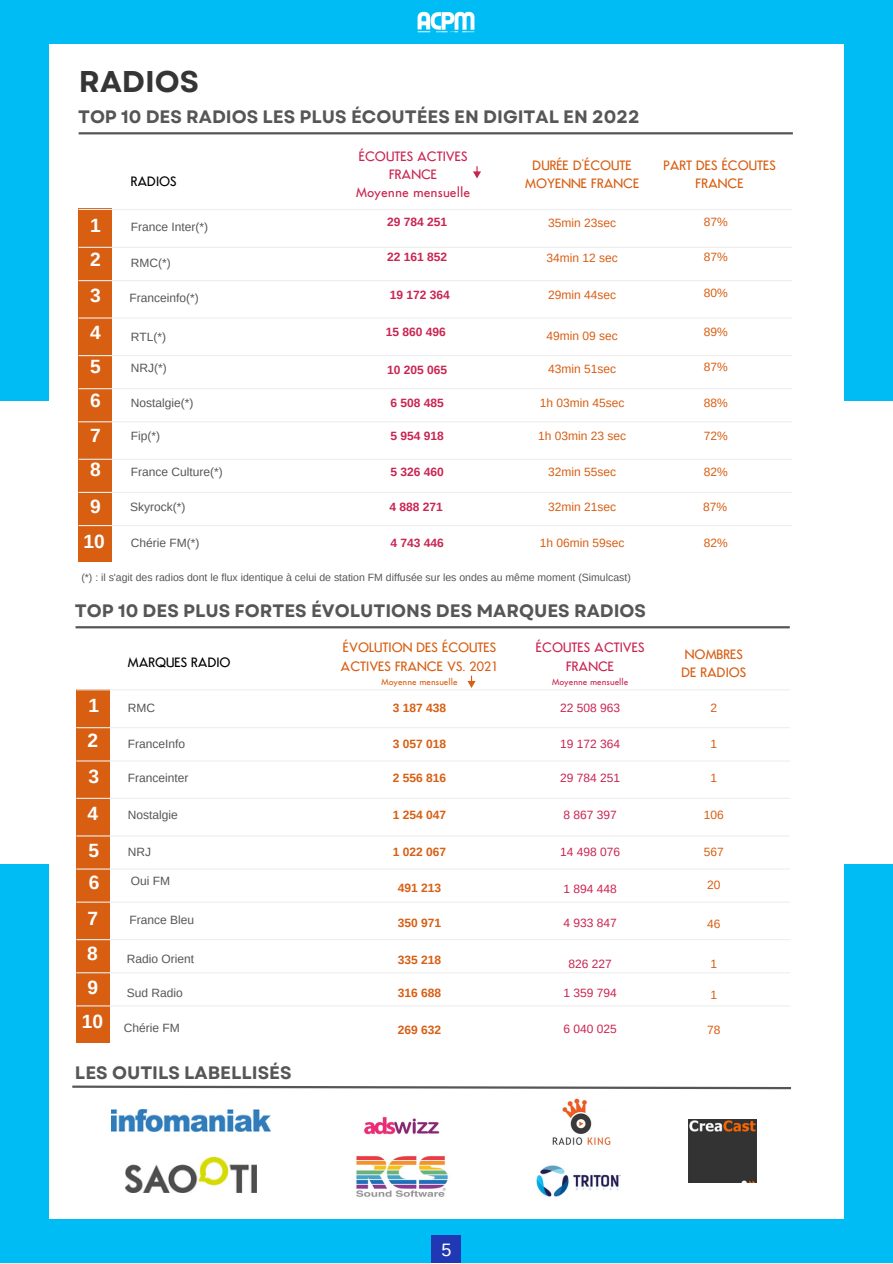
<style>
.page{position:relative;width:893px;height:1264px;background:#fff}
.page>*{position:absolute;margin:0;border:0;box-sizing:border-box;transform-origin:0 0}
.t1{font:700 30px "Garet";color:#353535}
.t2{font:700 19.2px/34.5px "Arimo";color:#fff}
.t3{font:700 18px "Garet";color:#565656}
.t4{font:18px "Arimo";color:#fff}
.t5{font:500 13.5px/18px "Semplicita";color:#d85e12}
.t6{font:500 13.5px/18px "Semplicita";color:#ca2451;text-align:center}
.t7{font:500 13.5px "Semplicita";color:#000}
.t8{font:12px "Arimo";color:#565656}
.t9{font:12px "Arimo";color:#d85e12}
.t10{font:700 12px "Arimo";color:#ca2451}
.t11{font:12px "Arimo";color:#ca2451}
.t12{font:700 12px "Arimo";color:#d85e12}
.t13{font:10.5px "Arimo";color:#565656}
.t14{font:500 9px "Semplicita";color:#d85e12}
.t15{font:500 9px "Semplicita";color:#ca2451}
</style>
<div class="page">
<div style="left:0;top:0;width:892px;height:1262px;background:#00bcf4"></div>
<div style="left:0;top:401px;width:892px;height:462px;background:#fff"></div>
<div style="left:49px;top:45px;width:794px;height:1173px;background:#fff"></div>
<div style="left:431px;top:1235px;width:29px;height:27px;background:#2038b4"></div>
<img style="left:405px;top:11px;width:81px;height:34px">
<hr style="left:79px;top:132px;width:713px;height:2px;background:#565656">
<div style="left:78px;top:208px;width:33px;height:354px;background:#d85e12"></div>
<hr style="left:79px;top:209px;width:713px;height:1px;background:#eee">
<hr style="left:79px;top:247px;width:713px;height:1px;background:#eee">
<hr style="left:79px;top:280px;width:713px;height:1px;background:#eee">
<hr style="left:79px;top:317px;width:713px;height:1px;background:#eee">
<hr style="left:79px;top:355px;width:713px;height:1px;background:#eee">
<hr style="left:79px;top:388px;width:713px;height:1px;background:#eee">
<hr style="left:79px;top:421px;width:713px;height:1px;background:#eee">
<hr style="left:79px;top:458px;width:713px;height:2px;background:#eee">
<hr style="left:79px;top:492px;width:713px;height:1px;background:#eee">
<hr style="left:79px;top:525px;width:713px;height:1px;background:#eee">
<svg style="left:473px;top:166px;width:8px;height:12px"></svg>
<svg style="left:72px;top:1085px;width:719px;height:5px"></svg>
<hr style="left:76px;top:626px;width:713px;height:2px;background:#565656">
<div style="left:76px;top:689px;width:33px;height:353px;background:#d85e12"></div>
<hr style="left:77px;top:689px;width:712px;height:1px;background:#eee">
<hr style="left:77px;top:727px;width:712px;height:1px;background:#eee">
<hr style="left:77px;top:760px;width:712px;height:1px;background:#eee">
<hr style="left:77px;top:797px;width:712px;height:2px;background:#eee">
<hr style="left:77px;top:835px;width:712px;height:1px;background:#eee">
<hr style="left:77px;top:868px;width:712px;height:1px;background:#eee">
<hr style="left:77px;top:901px;width:712px;height:1px;background:#eee">
<hr style="left:77px;top:939px;width:712px;height:1px;background:#eee">
<hr style="left:77px;top:972px;width:712px;height:1px;background:#eee">
<hr style="left:77px;top:1005px;width:712px;height:1px;background:#eee">
<svg style="left:467px;top:675px;width:8px;height:13px"></svg>
<img style="left:688px;top:1119px;width:68px;height:63px">
<img style="left:356px;top:1116px;width:92px;height:81px">
<img style="left:111px;top:1109px;width:160px;height:22px">
<img style="left:126px;top:1157px;width:130px;height:34px">
<img style="left:552px;top:1098px;width:59px;height:47px">
<img style="left:536px;top:1165px;width:85px;height:32px">
<h1 class="t1" style="left:79px;top:60px;width:122px">RADIOS</h1>
<h3 class="t3" style="left:78px;top:104px;width:563px">TOP 10 DES RADIOS LES PLUS ÉCOUTÉES EN DIGITAL EN 2022</h3>
<p class="t6" style="left:356px;top:148px;width:116px">ÉCOUTES ACTIVES<br>FRANCE<br>Moyenne mensuelle</p>
<p class="t5" style="left:525px;top:157px;width:116px;text-align:center">DURÉE D'ÉCOUTE<br>MOYENNE FRANCE</p>
<p class="t9" style="left:548px;top:216px;width:69px">35min 23sec</p>
<p class="t9" style="left:546px;top:251px;width:73px">34min 12 sec</p>
<p class="t5" style="left:663px;top:157px;width:114px;text-align:center">PART DES ÉCOUTES<br>FRANCE</p>
<p class="t9" style="left:703px;top:215px;width:25px">87%</p>
<p class="t9" style="left:703px;top:250px;width:25px">87%</p>
<p class="t9" style="left:703px;top:286px;width:25px">80%</p>
<p class="t9" style="left:703px;top:325px;width:25px">89%</p>
<p class="t9" style="left:703px;top:360px;width:25px">87%</p>
<p class="t9" style="left:703px;top:395px;width:25px">88%</p>
<p class="t9" style="left:703px;top:429px;width:25px">72%</p>
<p class="t9" style="left:703px;top:465px;width:25px">82%</p>
<p class="t9" style="left:703px;top:500px;width:25px">87%</p>
<p class="t7" style="left:131px;top:176px;width:47px">RADIOS</p>
<p class="t10" style="left:387px;top:215px;width:61px">29 784 251</p>
<p class="t10" style="left:387px;top:250px;width:61px">22 161 852</p>
<h2 class="t2" style="left:90px;top:208px;width:12px;line-height:33.9px">1<br>2</h2>
<h2 class="t2" style="left:90px;top:277px;width:12px;line-height:36.6px">3<br>4</h2>
<h2 class="t2" style="left:90px;top:349px;width:12px;text-align:justify">5<br>6<br>7<br>8</h2>
<h2 class="t2" style="left:90px;top:489px;width:12px">9</h2>
<p class="t8" style="left:131px;top:220px;width:79px">France Inter(*)</p>
<p class="t8" style="left:131px;top:256px;width:41px">RMC(*)</p>
<p class="t8" style="left:129px;top:291px;width:71px">Franceinfo(*)</p>
<p class="t9" style="left:548px;top:287px;width:69px">29min 44sec</p>
<p class="t10" style="left:390px;top:288px;width:61px">19 172 364</p>
<p class="t10" style="left:386px;top:325px;width:61px">15 860 496</p>
<p class="t9" style="left:546px;top:329px;width:73px">49min 09 sec</p>
<p class="t8" style="left:131px;top:330px;width:37px">RTL(*)</p>
<p class="t8" style="left:131px;top:361px;width:37px">NRJ(*)</p>
<p class="t9" style="left:548px;top:362px;width:69px">43min 51sec</p>
<p class="t9" style="left:540px;top:395px;width:86px">1h 03min 45sec</p>
<p class="t9" style="left:538px;top:429px;width:89px">1h 03min 23 sec</p>
<p class="t9" style="left:548px;top:465px;width:69px">32min 55sec</p>
<p class="t10" style="left:387px;top:363px;width:61px">10 205 065</p>
<p class="t10" style="left:390px;top:395px;width:55px">6 508 485</p>
<p class="t10" style="left:390px;top:429px;width:55px">5 954 918</p>
<p class="t10" style="left:390px;top:465px;width:55px">5 326 460</p>
<p class="t10" style="left:389px;top:500px;width:55px">4 888 271</p>
<p class="t10" style="left:390px;top:536px;width:55px">4 743 446</p>
<p class="t8" style="left:131px;top:395px;width:64px">Nostalgie(*)</p>
<p class="t8" style="left:131px;top:429px;width:31px">Fip(*)</p>
<p class="t8" style="left:131px;top:465px;width:93px">France Culture(*)</p>
<p class="t8" style="left:130px;top:500px;width:57px">Skyrock(*)</p>
<p class="t8" style="left:131px;top:536px;width:70px">Chérie FM(*)</p>
<p class="t9" style="left:548px;top:500px;width:69px">32min 21sec</p>
<p class="t9" style="left:540px;top:536px;width:86px">1h 06min 59sec</p>
<h2 class="t2" style="left:84px;top:523px;width:23px">10</h2>
<p class="t9" style="left:703px;top:536px;width:25px">82%</p>
<p class="t13" style="left:81px;top:571px;width:551px">(*) : il s'agit des radios dont le flux identique à celui de station FM diffusée sur les ondes au même moment (Simulcast)</p>
<h3 class="t3" style="left:75px;top:597px;width:572px">TOP 10 DES PLUS FORTES ÉVOLUTIONS DES MARQUES RADIOS</h3>
<h2 class="t2" style="left:87px;top:688px;width:13px">1<br>2</h2>
<h2 class="t2" style="left:87px;top:758px;width:13px;line-height:36.9px;text-align:justify">3<br>4<br>5</h2>
<h2 class="t2" style="left:87px;top:865px;width:14px;text-align:justify">6<br>7<br>8<br>9</h2>
<p class="t7" style="left:128px;top:657px;width:104px">MARQUES RADIO</p>
<p class="t8" style="left:128px;top:700px;width:29px">RMC</p>
<p class="t8" style="left:128px;top:736px;width:59px">FranceInfo</p>
<p class="t8" style="left:128px;top:771px;width:62px">Franceinter</p>
<p class="t8" style="left:128px;top:808px;width:51px">Nostalgie</p>
<p class="t8" style="left:128px;top:845px;width:25px">NRJ</p>
<p class="t8" style="left:131px;top:874px;width:41px">Oui FM</p>
<p class="t8" style="left:129px;top:913px;width:66px">France Bleu</p>
<p class="t8" style="left:127px;top:952px;width:69px">Radio Orient</p>
<p class="t8" style="left:127px;top:986px;width:57px">Sud Radio</p>
<p class="t5" style="left:340px;top:639px;width:159px;line-height:18.8px">ÉVOLUTION DES ÉCOUTES<br>ACTIVES FRANCE VS. 2021</p>
<p class="t14" style="left:381px;top:678px;width:78px">Moyenne mensuelle</p>
<p class="t12" style="left:393px;top:700px;width:55px">3 187 438</p>
<p class="t12" style="left:393px;top:736px;width:55px">3 057 018</p>
<p class="t12" style="left:393px;top:771px;width:55px">2 556 816</p>
<p class="t12" style="left:393px;top:808px;width:55px">1 254 047</p>
<p class="t12" style="left:393px;top:845px;width:55px">1 022 067</p>
<p class="t12" style="left:398px;top:880px;width:45px">491 213</p>
<p class="t12" style="left:398px;top:915px;width:45px">350 971</p>
<p class="t12" style="left:398px;top:953px;width:45px">335 218</p>
<p class="t12" style="left:398px;top:986px;width:45px">316 688</p>
<p class="t6" style="left:536px;top:639px;width:110px;line-height:18.8px">ÉCOUTES ACTIVES<br>FRANCE</p>
<p class="t15" style="left:552px;top:678px;width:78px">Moyenne mensuelle</p>
<p class="t11" style="left:560px;top:700px;width:61px">22 508 963</p>
<p class="t11" style="left:560px;top:736px;width:61px">19 172 364</p>
<p class="t11" style="left:560px;top:771px;width:61px">29 784 251</p>
<p class="t11" style="left:563px;top:808px;width:55px">8 867 397</p>
<p class="t11" style="left:560px;top:845px;width:61px">14 498 076</p>
<p class="t11" style="left:563px;top:882px;width:55px">1 894 448</p>
<p class="t11" style="left:563px;top:915px;width:55px">4 933 847</p>
<p class="t11" style="left:568px;top:957px;width:45px">826 227</p>
<p class="t11" style="left:563px;top:986px;width:55px">1 359 794</p>
<p class="t5" style="left:681px;top:646px;width:66px">NOMBRES<br>DE RADIOS</p>
<p class="t9" style="left:710px;top:700px;width:8px">2</p>
<p class="t9" style="left:710px;top:736px;width:8px">1</p>
<p class="t9" style="left:710px;top:771px;width:8px">1</p>
<p class="t9" style="left:703px;top:808px;width:21px">106</p>
<p class="t9" style="left:703px;top:845px;width:21px">567</p>
<p class="t9" style="left:707px;top:877px;width:15px">20</p>
<p class="t9" style="left:707px;top:917px;width:15px">46</p>
<p class="t9" style="left:710px;top:956px;width:8px">1</p>
<p class="t9" style="left:710px;top:988px;width:8px">1</p>
<h2 class="t2" style="left:82px;top:1004px;width:23px">10</h2>
<p class="t8" style="left:124px;top:1021px;width:57px">Chérie FM</p>
<p class="t12" style="left:398px;top:1023px;width:45px">269 632</p>
<p class="t11" style="left:563px;top:1022px;width:55px">6 040 025</p>
<p class="t9" style="left:707px;top:1023px;width:15px">78</p>
<h3 class="t3" style="left:75px;top:1060px;width:218px">LES OUTILS LABELLISÉS</h3>
<h3 class="t4" style="left:441px;top:1239px;width:11px">5</h3>
</div>
